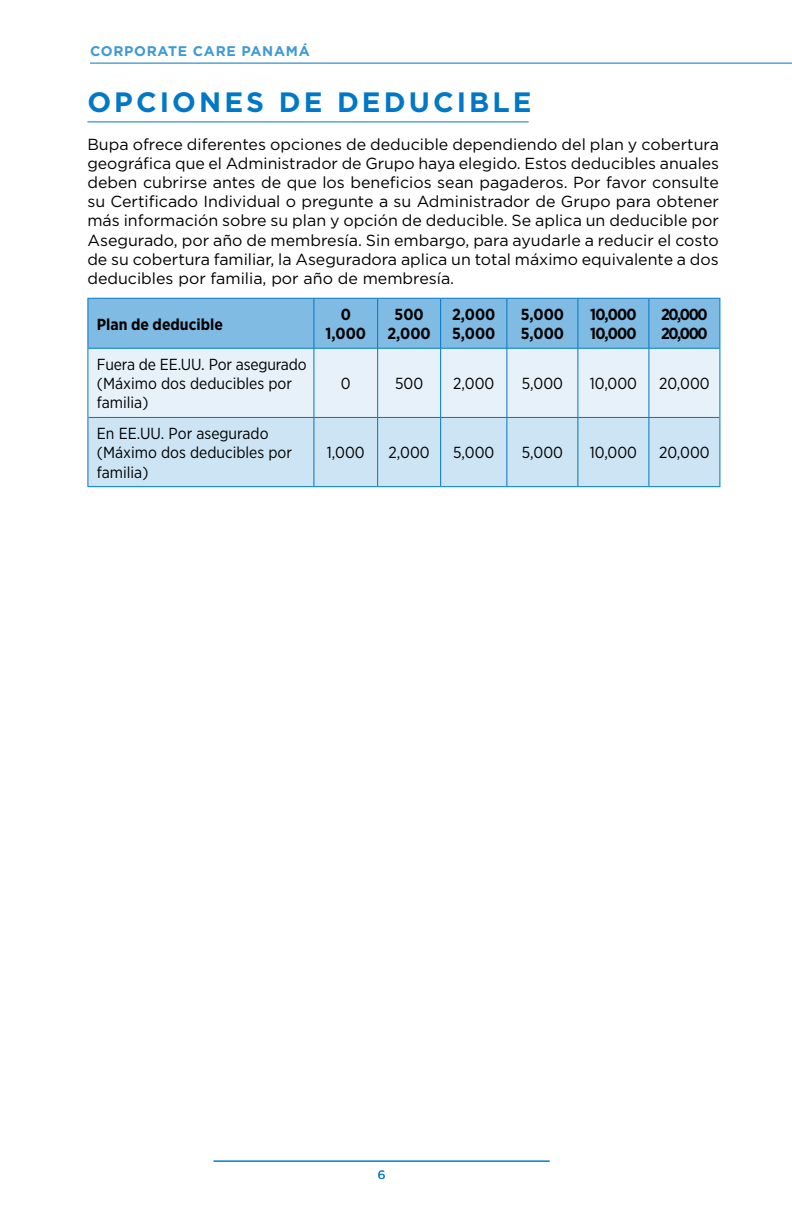
<style>
.page{position:relative;width:792px;height:1224px;background:#fff}
.page>*{position:absolute;margin:0;border:0;box-sizing:border-box;transform-origin:0 0}
.t1{font:700 28px "Gotham";letter-spacing:.11em;color:#0078c7}
.t2{font:16px/19.2px "Gotham";color:#000;text-align:justify}
.t3{font:16px/19.2px "Gotham Narrow";color:#000}
.t4{font:700 16px/19.2px "Gotham Narrow";color:#000;text-align:center}
.t5{font:700 16px/19.2px "Gotham Narrow";letter-spacing:-.05em;color:#000}
.t6{font:700 16px/19.2px "Gotham Narrow";letter-spacing:-.08em;color:#000}
.t7{font:700 14px "Gotham";letter-spacing:.05em;color:#409ad5}
.t8{font:12px "Gotham";color:#0078c7}
</style>
<div class="page">
<hr style="left:90px;top:63px;width:702px;height:1px;background:#0078c7">
<hr style="left:214px;top:1161px;width:336px;height:1px;background:#0078c7">
<hr style="left:87px;top:121px;width:442px;height:1px;background:#0078c7">
<div style="left:88px;top:299px;width:631px;height:49px;background:#80bbe3"></div>
<div style="left:88px;top:349px;width:631px;height:68px;background:#e6f1f9"></div>
<div style="left:88px;top:418px;width:631px;height:68px;background:#cce4f4"></div>
<hr style="left:87px;top:299px;width:1px;height:49px;background:#0078c7">
<hr style="left:87px;top:298px;width:227px;height:1px;background:#0078c7">
<hr style="left:314px;top:299px;width:1px;height:49px;background:#0078c7">
<hr style="left:314px;top:298px;width:64px;height:1px;background:#0078c7">
<hr style="left:378px;top:298px;width:63px;height:1px;background:#0078c7">
<hr style="left:441px;top:298px;width:66px;height:1px;background:#0078c7">
<hr style="left:507px;top:298px;width:71px;height:1px;background:#0078c7">
<hr style="left:578px;top:298px;width:71px;height:1px;background:#0078c7">
<hr style="left:377px;top:299px;width:1px;height:49px;background:#0078c7">
<hr style="left:440px;top:299px;width:1px;height:49px;background:#0078c7">
<hr style="left:507px;top:299px;width:1px;height:49px;background:#0078c7">
<hr style="left:578px;top:299px;width:1px;height:49px;background:#0078c7">
<hr style="left:649px;top:299px;width:1px;height:49px;background:#0078c7">
<hr style="left:649px;top:298px;width:71px;height:1px;background:#0078c7">
<hr style="left:719px;top:299px;width:1px;height:49px;background:#0078c7">
<hr style="left:87px;top:348px;width:1px;height:69px;background:#0078c7">
<hr style="left:88px;top:348px;width:226px;height:1px;background:#0078c7">
<hr style="left:314px;top:349px;width:1px;height:68px;background:#0078c7">
<hr style="left:314px;top:348px;width:64px;height:1px;background:#0078c7">
<hr style="left:378px;top:348px;width:63px;height:1px;background:#0078c7">
<hr style="left:441px;top:348px;width:66px;height:1px;background:#0078c7">
<hr style="left:507px;top:348px;width:71px;height:1px;background:#0078c7">
<hr style="left:578px;top:348px;width:71px;height:1px;background:#0078c7">
<hr style="left:377px;top:349px;width:1px;height:68px;background:#0078c7">
<hr style="left:440px;top:349px;width:1px;height:68px;background:#0078c7">
<hr style="left:507px;top:349px;width:1px;height:68px;background:#0078c7">
<hr style="left:578px;top:349px;width:1px;height:68px;background:#0078c7">
<hr style="left:649px;top:349px;width:1px;height:68px;background:#0078c7">
<hr style="left:649px;top:348px;width:70px;height:1px;background:#0078c7">
<hr style="left:719px;top:348px;width:1px;height:69px;background:#0078c7">
<hr style="left:87px;top:417px;width:1px;height:69px;background:#0078c7">
<hr style="left:88px;top:417px;width:226px;height:1px;background:#0078c7">
<hr style="left:87px;top:486px;width:227px;height:1px;background:#0078c7">
<hr style="left:314px;top:418px;width:1px;height:68px;background:#0078c7">
<hr style="left:314px;top:417px;width:64px;height:1px;background:#0078c7">
<hr style="left:378px;top:417px;width:63px;height:1px;background:#0078c7">
<hr style="left:441px;top:417px;width:66px;height:1px;background:#0078c7">
<hr style="left:507px;top:417px;width:71px;height:1px;background:#0078c7">
<hr style="left:578px;top:417px;width:71px;height:1px;background:#0078c7">
<hr style="left:377px;top:418px;width:1px;height:68px;background:#0078c7">
<hr style="left:440px;top:418px;width:1px;height:68px;background:#0078c7">
<hr style="left:507px;top:418px;width:1px;height:68px;background:#0078c7">
<hr style="left:578px;top:418px;width:1px;height:68px;background:#0078c7">
<hr style="left:314px;top:486px;width:64px;height:1px;background:#0078c7">
<hr style="left:378px;top:486px;width:63px;height:1px;background:#0078c7">
<hr style="left:441px;top:486px;width:66px;height:1px;background:#0078c7">
<hr style="left:507px;top:486px;width:71px;height:1px;background:#0078c7">
<hr style="left:578px;top:486px;width:71px;height:1px;background:#0078c7">
<hr style="left:649px;top:418px;width:1px;height:68px;background:#0078c7">
<hr style="left:649px;top:417px;width:70px;height:1px;background:#0078c7">
<hr style="left:719px;top:417px;width:1px;height:69px;background:#0078c7">
<hr style="left:649px;top:486px;width:71px;height:1px;background:#0078c7">
<hr style="left:791px;top:0;width:1px;height:1224px;background:#0078c7">
<p class="t7" style="left:90px;top:42px;width:221px">CORPORATE CARE PANAMÁ</p>
<h1 class="t1" style="left:87px;top:84px;width:446px">OPCIONES DE DEDUCIBLE</h1>
<p class="t2" style="left:87px;top:134px;width:633px">Bupa ofrece diferentes opciones de deducible dependiendo del plan y cobertura geográfica que el Administrador de Grupo haya elegido. Estos deducibles anuales deben cubrirse antes de que los beneficios sean pagaderos. Por favor consulte su Certificado Individual o pregunte a su Administrador de Grupo para obtener más información sobre su plan y opción de deducible. Se aplica un deducible por Asegurado, por año de membresía. Sin embargo, para ayudarle a reducir el costo de su cobertura familiar, la Aseguradora aplica un total máximo equivalente a dos deducibles por familia, por año de membresía.</p>
<p class="t4" style="left:97px;top:314px;width:127px">Plan de deducible</p>
<p class="t4" style="left:326px;top:305px;width:42px">0<br>1,000</p>
<p class="t4" style="left:388px;top:305px;width:45px">500<br>2,000</p>
<p class="t4" style="left:452px;top:305px;width:45px;text-align:left">2,000<br>5,000</p>
<p class="t4" style="left:521px;top:305px;width:45px;text-align:left">5,000<br>5,000</p>
<p class="t5" style="left:590px;top:305px;width:48px">10,000<br>10,000</p>
<p class="t6" style="left:661px;top:305px;width:48px">20,000<br>20,000</p>
<p class="t3" style="left:97px;top:355px;width:211px">Fuera de EE.UU. Por asegurado (Máximo dos deducibles por familia)</p>
<p class="t3" style="left:341px;top:374px;width:11px">0</p>
<p class="t3" style="left:395px;top:374px;width:30px">500</p>
<p class="t3" style="left:453px;top:374px;width:43px">2,000</p>
<p class="t3" style="left:522px;top:374px;width:43px">5,000</p>
<p class="t3" style="left:590px;top:374px;width:49px">10,000</p>
<p class="t3" style="left:659px;top:374px;width:52px">20,000</p>
<p class="t3" style="left:97px;top:424px;width:197px">En EE.UU. Por asegurado (Máximo dos deducibles por familia)</p>
<p class="t3" style="left:327px;top:443px;width:39px">1,000</p>
<p class="t3" style="left:389px;top:443px;width:43px">2,000</p>
<p class="t3" style="left:453px;top:443px;width:43px">5,000</p>
<p class="t3" style="left:522px;top:443px;width:43px">5,000</p>
<p class="t3" style="left:590px;top:443px;width:49px">10,000</p>
<p class="t3" style="left:659px;top:443px;width:52px">20,000</p>
<p class="t8" style="left:378px;top:1167px;width:9px">6</p>
</div>
